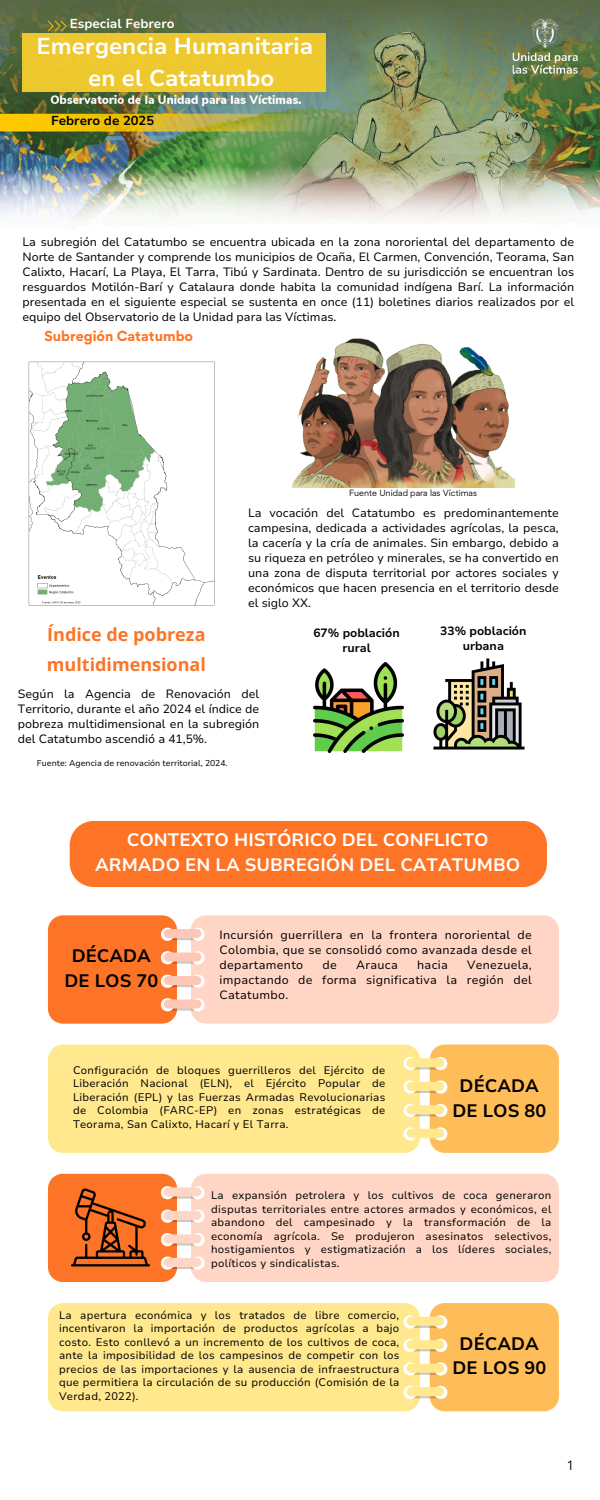
<style>
.page{position:relative;width:600px;height:1500px;background:#fff}
.page>*{position:absolute;margin:0;border:0;box-sizing:border-box;transform-origin:0 0}
.t1{font:700 23px/31.5px "Nunito Sans 10 pt";color:#fff;text-align:center}
.t2{font:700 18px/24.8px "Nunito Sans 10 pt";color:#fff;text-align:center}
.t3{font:700 18px/24.8px "Nunito Sans 10 pt";color:#000;text-align:center}
.t4{font:700 18px/30px "Open Sans";color:#fd7426}
.t5{font:700 13px "Gordita";color:#fd7426}
.t6{font:700 13px "Nunito Sans 10 pt";color:#fff}
.t7{font:700 13px "Nunito Sans 10 pt";color:#000}
.t8{font:13px "Open Sans";color:#000}
.t9{font:12px/15px "Nunito Sans 10 pt";color:#000;text-align:justify}
.t10{font:700 12px/15px "Nunito Sans 10 pt";color:#000;text-align:center}
.t11{font:11px/13.5px "Nunito Sans 10 pt";letter-spacing:.025em;color:#000;text-align:justify}
.t12{font:8.6px "Nunito Sans 10 pt";color:#000}
.t13{font:8px "Gordita";color:#000}
</style>
<div class="page">
<img style="left:0;top:0;width:600px;height:220px">
<img style="left:292px;top:338px;width:222px;height:150px">
<img style="left:433px;top:658px;width:92px;height:92px">
<img style="left:313px;top:662px;width:90px;height:90px">
<div style="left:70px;top:821px;width:477px;height:66px;background:#fd7426"></div>
<div style="left:205px;top:915px;width:354px;height:109px;background:#ffd6c5"></div>
<svg style="left:48px;top:915px;width:157px;height:109px;background:#fc8d50"></svg>
<div style="left:205px;top:1174px;width:354px;height:108px;background:#ffd6c5"></div>
<svg style="left:48px;top:1174px;width:157px;height:108px;background:#fc9c67"></svg>
<div style="left:48px;top:1045px;width:356px;height:108px;background:#ffe88e"></div>
<svg style="left:404px;top:1045px;width:155px;height:108px;background:#fec86e"></svg>
<img style="left:71px;top:1189px;width:78px;height:78px">
<div style="left:48px;top:1303px;width:356px;height:108px;background:#ffe88e"></div>
<svg style="left:404px;top:1303px;width:155px;height:108px;background:#fec76e"></svg>
<div style="left:22px;top:33px;width:304px;height:59px;background:#efc92e"></div>
<img style="left:28px;top:361px;width:187px;height:245px">
<h4 class="t6" style="left:70px;top:15px;width:106px">Especial Febrero</h4>
<h2 class="t1" style="left:37px;top:31px;width:278px">Emergencia Humanitaria en el Catatumbo</h2>
<p class="t7" style="left:51px;top:112px;width:105px">Febrero de 2025</p>
<h4 class="t9" style="left:22px;top:235px;width:553px">La subregión del Catatumbo se encuentra ubicada en la zona nororiental del departamento de Norte de Santander y comprende los municipios de Ocaña, El Carmen, Convención, Teorama, San Calixto, Hacarí, La Playa, El Tarra, Tibú y Sardinata. Dentro de su jurisdicción se encuentran los resguardos Motilón-Barí y Catalaura donde habita la comunidad indígena Barí. La información presentada en el siguiente especial se sustenta en once (11) boletines diarios realizados por el equipo del Observatorio de la Unidad para las Víctimas.</h4>
<h1 class="t5" style="left:44px;top:327px;width:150px">Subregión Catatumbo</h1>
<h4 class="t4" style="left:47px;top:619px;width:161px">Índice de pobreza multidimensional</h4>
<p class="t13" style="left:349px;top:488px;width:129px">Fuente Unidad para las Víctimas</p>
<p class="t9" style="left:248px;top:505px;width:312px">La vocación del Catatumbo es predominantemente campesina, dedicada a actividades agrícolas, la pesca, la cacería y la cría de animales. Sin embargo, debido a su riqueza en petróleo y minerales, se ha convertido en una zona de disputa territorial por actores sociales y económicos que hacen presencia en el territorio desde el siglo XX.</p>
<p class="t10" style="left:313px;top:626px;width:88px">67% población rural</p>
<p class="t10" style="left:440px;top:623px;width:88px">33% población urbana</p>
<h4 class="t9" style="left:18px;top:687px;width:243px">Según la Agencia de Renovación del Territorio, durante el año 2024 el índice de pobreza multidimensional en la subregión del Catatumbo ascendió a 41,5%.</h4>
<p class="t12" style="left:37px;top:757px;width:192px">Fuente: Agencia de renovación territorial, 2024.</p>
<h3 class="t2" style="left:95px;top:828px;width:427px">CONTEXTO HISTÓRICO DEL CONFLICTO<br>ARMADO EN LA SUBREGIÓN DEL CATATUMBO</h3>
<h6 class="t3" style="left:64px;top:944px;width:95px">DÉCADA<br>DE LOS 70</h6>
<h6 class="t9" style="left:220px;top:927px;width:314px">Incursión guerrillera en la frontera nororiental de Colombia, que se consolidó como avanzada desde el departamento</h6>
<h6 class="t9" style="left:220px;top:957px;width:314px;text-indent:248px">Venezuela, impactando de forma significativa la región del Catatumbo.</h6>
<h6 class="t9" style="left:323px;top:957px;width:16px">de</h6>
<h6 class="t9" style="left:356px;top:957px;width:43px">Arauca</h6>
<h6 class="t9" style="left:417px;top:957px;width:32px">hacia</h6>
<p class="t11" style="left:73px;top:1063px;width:314px">Configuración de bloques guerrilleros del Ejército de Liberación Nacional (ELN), el Ejército Popular de Liberación (EPL) y las Fuerzas Armadas Revolucionarias de Colombia (FARC-EP) en zonas estratégicas de Teorama, San Calixto, Hacarí y El Tarra.</p>
<p class="t3" style="left:452px;top:1074px;width:95px">DÉCADA<br>DE LOS 80</p>
<p class="t11" style="left:211px;top:1189px;width:342px">La expansión petrolera y los cultivos de coca generaron disputas territoriales entre actores armados y económicos, el abandono del campesinado y la transformación de la economía agrícola. Se produjeron asesinatos selectivos, hostigamientos y estigmatización a los líderes sociales, políticos y sindicalistas.</p>
<h2 class="t11" style="left:59px;top:1308px;width:342px">La apertura económica y los tratados de libre comercio, incentivaron la importación de productos agrícolas a bajo costo. Esto conllevó a un incremento de los cultivos de coca, ante la imposibilidad de los campesinos de competir con los precios de las importaciones y la ausencia de infraestructura que permitiera la circulación de su producción (Comisión de la Verdad, 2022).</h2>
<p class="t3" style="left:452px;top:1331px;width:95px">DÉCADA<br>DE LOS 90</p>
<p class="t8" style="left:567px;top:1456px;width:9px">1</p>
</div>
